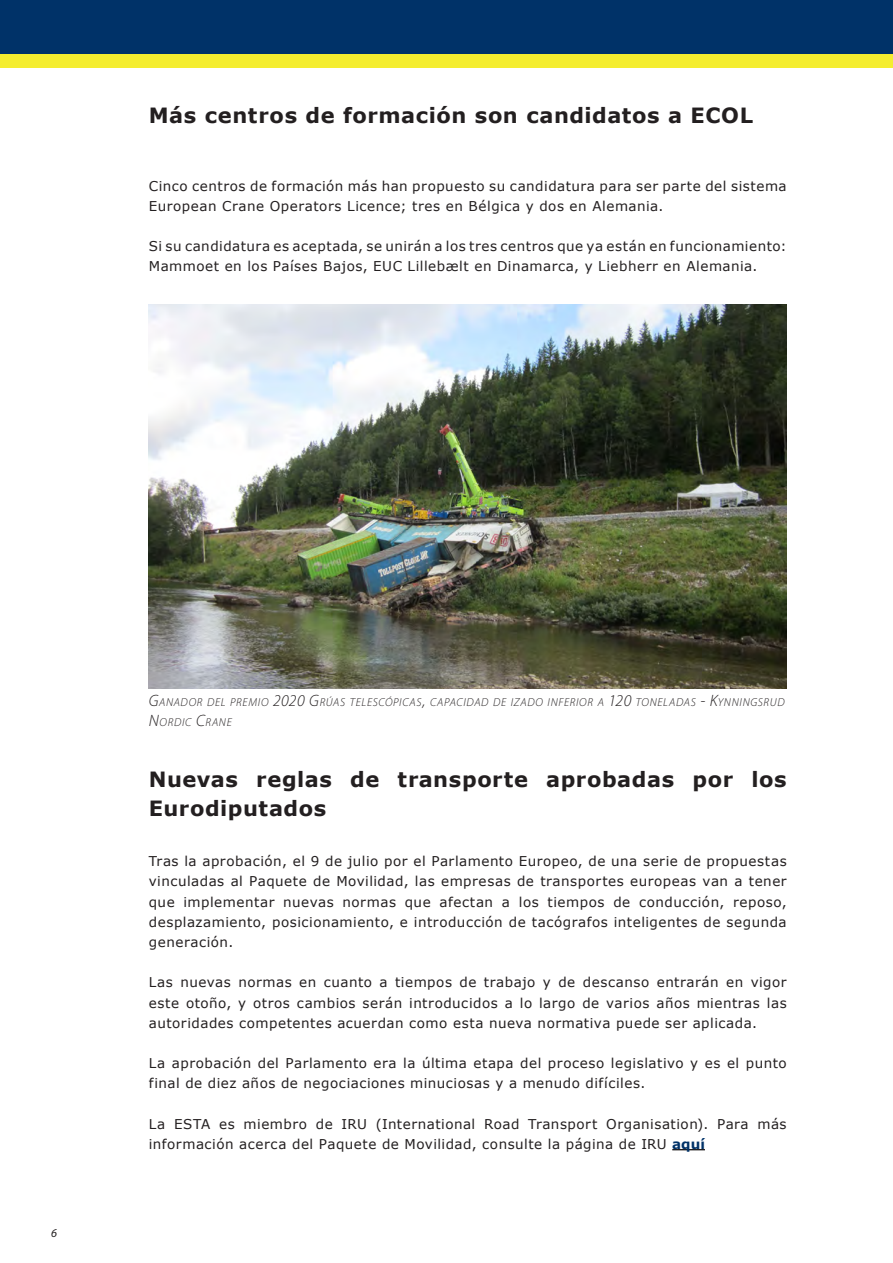
<style>
.page{position:relative;width:893px;height:1263px;background:#fff}
.page>*{position:absolute;margin:0;border:0;box-sizing:border-box;transform-origin:0 0}
.Platte_tekst_2{font:700 21px/28.5px "Verdana";letter-spacing:.025em;color:#231f20}
.Platte_tekst_2-2{font:13.5px/20.1px "Verdana";letter-spacing:.035em;color:#231f20}
.t1{font:italic 12px "Myriad Pro";color:#231f20}
.Platte_tekst_2-3{font:italic 300 11.55px/20.2px "Myriad Pro";letter-spacing:.06em;color:#231f20}
.s1{font-size:16.5px}
.s2{font-weight:700;color:#003268}
</style>
<div class="page">
<div style="left:0;top:0;width:893px;height:54px;background:#003268"></div>
<div style="left:0;top:54px;width:893px;height:14px;background:#f4ed2f"></div>
<hr style="left:672px;top:1149px;width:33px;height:1px;background:#231f20">
<img style="left:148px;top:304px;width:638px;height:384px">
<p class="Platte_tekst_2" style="left:149px;top:101px;width:606px">Más centros de formación son candidatos a ECOL</p>
<p class="Platte_tekst_2-2" style="left:149px;top:176px;width:639px">Cinco centros de formación más han propuesto su candidatura para ser parte del sistema<br>European Crane Operators Licence; tres en Bélgica y dos en Alemania.</p>
<p class="Platte_tekst_2-2" style="left:149px;top:236px;width:639px">Si su candidatura es aceptada, se unirán a los tres centros que ya están en funcionamiento:<br>Mammoet en los Países Bajos, EUC Lillebælt en Dinamarca, y Liebherr en Alemania.</p>
<p class="t1" style="left:51px;top:1225px;width:7px">6</p>
<p class="Platte_tekst_2-3" style="left:149px;top:692px;width:637px"><span class="s1">G</span>ANADOR DEL PREMIO <span class="s1">2020 G</span>RÚAS TELESCÓPICAS<span class="s1">,</span> CAPACIDAD DE IZADO INFERIOR A <span class="s1">120</span> TONELADAS <span class="s1">- K</span>YNNINGSRUD<br><span class="s1">N</span>ORDIC <span class="s1">C</span>RANE</p>
<p class="Platte_tekst_2" style="left:149px;top:765px;width:639px">Nuevas reglas de transporte aprobadas por los<br>Eurodiputados</p>
<p class="Platte_tekst_2-2" style="left:149px;top:851px;width:639px;text-align:justify">Tras la aprobación, el 9 de julio por el Parlamento Europeo, de una serie de propuestas vinculadas al Paquete de Movilidad, las empresas de transportes europeas van a tener que implementar nuevas normas que afectan a los tiempos de conducción, reposo, desplazamiento, posicionamiento, e introducción de tacógrafos inteligentes de segunda generación.</p>
<p class="Platte_tekst_2-2" style="left:149px;top:972px;width:639px;text-align:justify">Las nuevas normas en cuanto a tiempos de trabajo y de descanso entrarán en vigor este otoño, y otros cambios serán introducidos a lo largo de varios años mientras las autoridades competentes acuerdan como esta nueva normativa puede ser aplicada.</p>
<p class="Platte_tekst_2-2" style="left:149px;top:1053px;width:639px">La aprobación del Parlamento era la última etapa del proceso legislativo y es el punto final de diez años de negociaciones minuciosas y a menudo difíciles.</p>
<p class="Platte_tekst_2-2" style="left:149px;top:1114px;width:639px">La ESTA es miembro de IRU (International Road Transport Organisation). Para más información acerca del Paquete de Movilidad, consulte la página de IRU <span class="s2">aquí</span></p>
</div>
